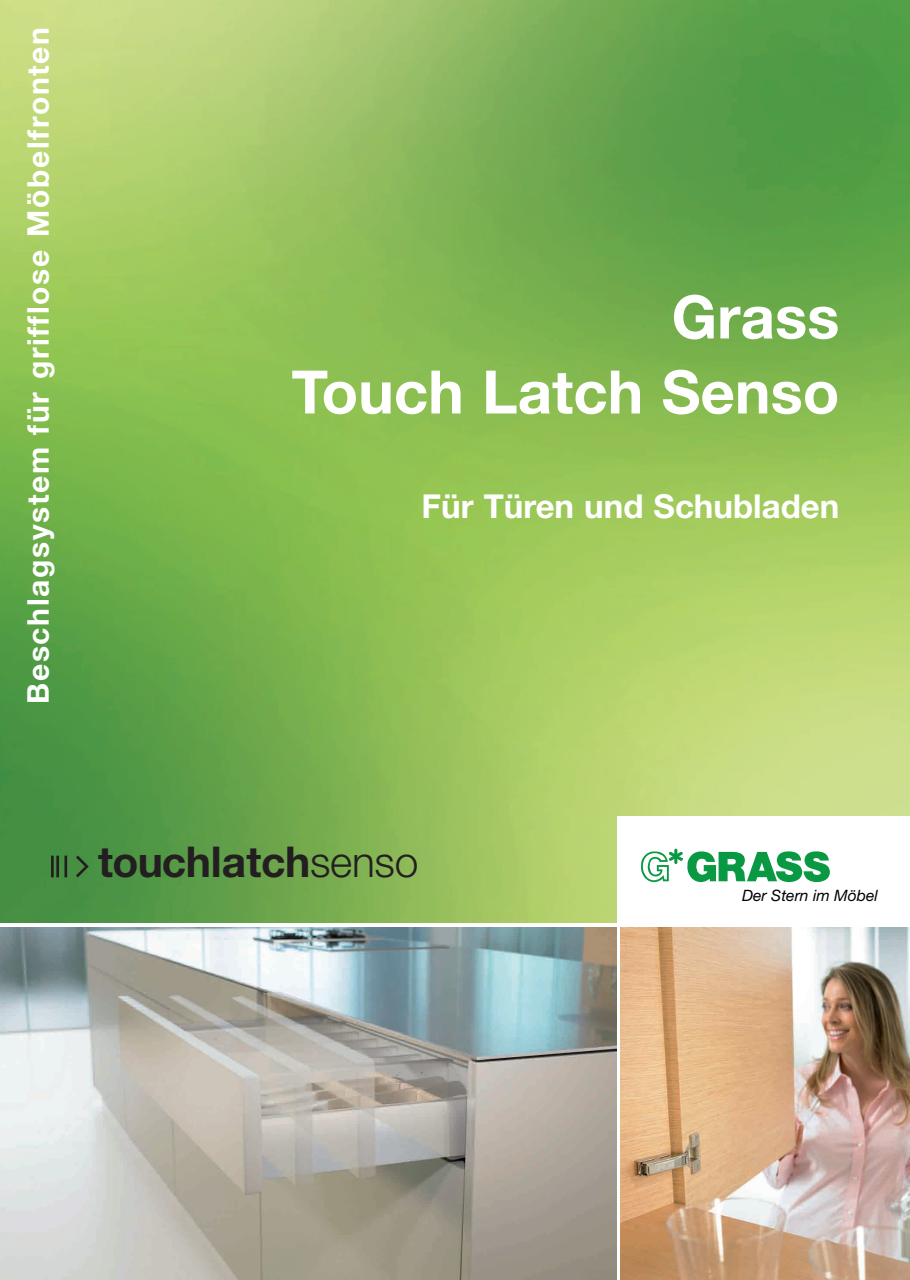
<style>
.page{position:relative;width:910px;height:1280px;background:#fff}
.page>*{position:absolute;margin:0;border:0;box-sizing:border-box;transform-origin:0 0}
.t1{font:700 60px/75px "Helvetica Neue";color:#fff;text-align:right}
.t2{font:700 42.6px "Helvetica Neue";color:#231f20}
.t3{font:700 33px "Helvetica Neue";color:#fff}
.t4{font:700 30px "Helvetica Neue";letter-spacing:.055em;color:#fff}
.t5{font:italic 15.6px "Helvetica Neue";color:#000}
.s1{font-weight:300}
</style>
<div class="page">
<img style="left:0;top:0;width:910px;height:923px">
<img style="left:0;top:927px;width:617px;height:353px">
<div style="left:617px;top:816px;width:293px;height:109px;background:#fff"></div>
<hr style="left:674px;top:849px;width:3px;height:15px;background:#0a9943;border-radius:2px">
<svg style="left:641px;top:850px;width:189px;height:32px"></svg>
<img style="left:621px;top:927px;width:288px;height:353px">
<svg style="left:51px;top:853px;width:40px;height:27px"></svg>
<p class="t4" style="left:27px;top:704px;width:678px;rotate:-90deg">Beschlagsystem für grifflose Möbelfronten</p>
<h1 class="t1" style="left:291px;top:285px;width:549px">Grass<br>Touch Latch Senso</h1>
<p class="t3" style="left:422px;top:495px;width:419px">Für Türen und Schubladen</p>
<h2 class="t2" style="left:98px;top:847px;width:322px">touchlatch<span class="s1">senso</span></h2>
<p class="t5" style="left:742px;top:885px;width:137px">Der Stern im Möbel</p>
</div>
